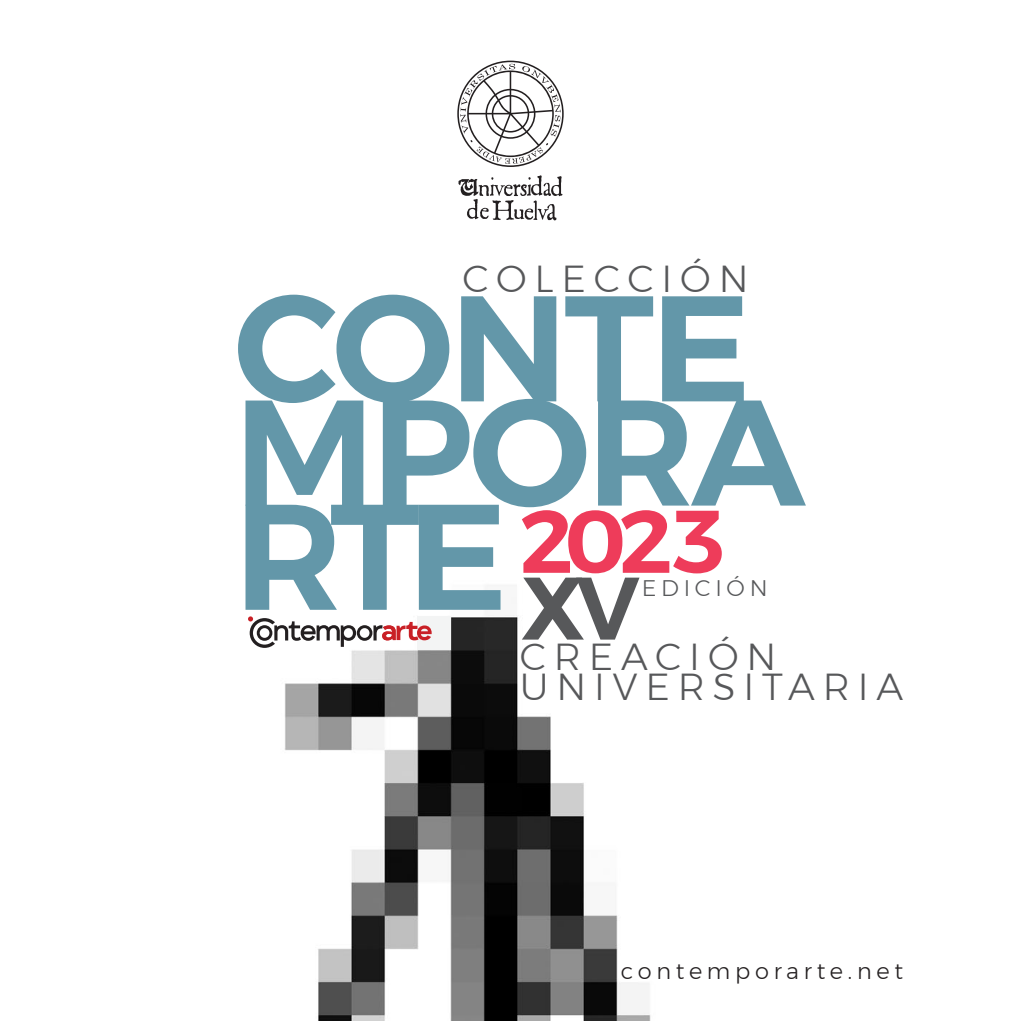
<style>
.page{position:relative;width:1021px;height:1021px;background:#fff}
.page>*{position:absolute;margin:0;border:0;box-sizing:border-box;transform-origin:0 0}
.UNIVERSIDAD{font:600 150px "Gontserrat";letter-spacing:-.025em;color:#6397a9}
.UNIVERSIDAD-2{font:600 88.5px "Gontserrat";color:#ee3c5a}
.UNIVERSIDAD-3{font:600 88.5px "Gontserrat";color:#57585a}
.UNIVERSIDAD-4{font:300 37.5px/30px "Gontserrat";letter-spacing:.21em;color:#57585a}
.obra_dcha{font:300 22.5px "Gontserrat";letter-spacing:.21em;color:#231f20}
.obra_dcha-2{font:300 22.5px "Gontserrat";letter-spacing:.21em;color:#57585a}
</style>
<div class="page">
<img style="left:284px;top:60px;width:367px;height:960px">
<svg style="left:458px;top:175px;width:104px;height:45px"></svg>
<svg style="left:457px;top:61px;width:106px;height:106px"></svg>
<div style="left:417px;top:617px;width:34px;height:33px;background:#f3f4f4"></div>
<svg style="left:248px;top:616px;width:183px;height:32px"></svg>
<p class="UNIVERSIDAD-4" style="left:462px;top:263px;width:287px">COLECCIÓN</p>
<p class="UNIVERSIDAD" style="left:234px;top:229px;width:518px">CONTE</p>
<p class="UNIVERSIDAD" style="left:234px;top:333px;width:573px">MPORA</p>
<p class="UNIVERSIDAD" style="left:234px;top:437px;width:275px">RTE</p>
<p class="UNIVERSIDAD-2" style="left:520px;top:471px;width:207px">2023</p>
<p class="obra_dcha-2" style="left:641px;top:571px;width:127px">EDICIÓN</p>
<p class="UNIVERSIDAD-3" style="left:521px;top:538px;width:120px">XV</p>
<p class="UNIVERSIDAD-4" style="left:519px;top:641px;width:385px">CREACIÓN<br>UNIVERSITARIA</p>
<p class="obra_dcha" style="left:621px;top:953px;width:284px">contemporarte.net</p>
</div>
